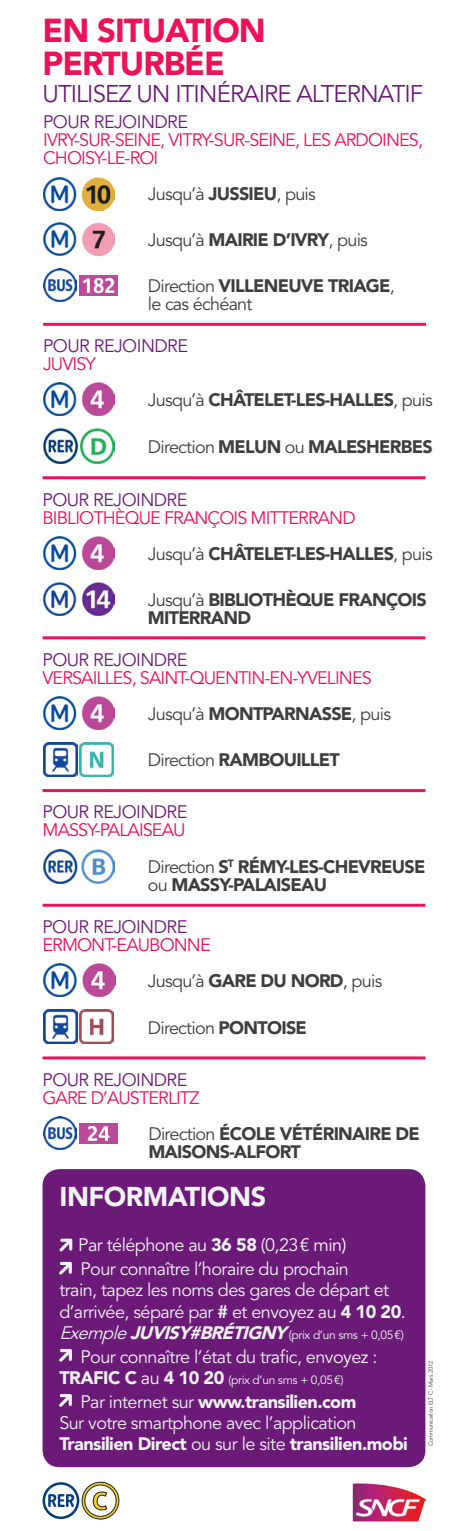
<style>
.page{position:relative;width:468px;height:1531px;background:#fff}
.page>*{position:absolute;margin:0;border:0;box-sizing:border-box;transform-origin:0 0}
.t1{font:900 33px/33px "Avenir LT Std";letter-spacing:-.03em;color:#ee1059}
.t2{font:900 27px "Avenir LT Std";letter-spacing:-.02em;color:#f2f3f4}
.t3{font:24px "Avenir LT Std";letter-spacing:-.04em;color:#6b1a78}
.t4{font:900 18px/18px "Avenir LT Std";letter-spacing:-.04em;color:#3e3e3f}
.t5{font:18px/21px "Avenir LT Std";letter-spacing:-.03em;color:#f2f3f4}
.t6{font:18px/18px "Avenir LT Std";letter-spacing:-.05em;color:#ee1059}
.t7{font:18px "Avenir LT Std";letter-spacing:-.04em;color:#3e3e3f}
.t8{font:18px "Avenir LT Std";letter-spacing:-.03em;color:#6b1a78}
.t9{font:900 18px "Avenir LT Std";letter-spacing:-.03em;color:#f2f3f4}
.t10{font:12px "Avenir LT Std";letter-spacing:-.03em;color:#f2f3f4}
.t11{font:6px "Avenir LT Std";letter-spacing:-.04em;color:#3e3e3f}
.s1{font-weight:900}
.s2{font-weight:400}
.s3{color:#fff}
.s4{font-style:italic;font-size:18px}
.s5{font-weight:900;font-style:italic;font-size:18px}
.s6{font-weight:900;font-size:18px}
.s7{font-size:18px}
</style>
<div class="page">
<div style="left:43px;top:1169px;width:382px;height:298px;background:#6b1a78;border-radius:17px"></div>
<svg style="left:60px;top:1238px;width:12px;height:13px"></svg>
<svg style="left:59px;top:1262px;width:13px;height:12px"></svg>
<svg style="left:59px;top:1349px;width:13px;height:12px"></svg>
<svg style="left:59px;top:1394px;width:13px;height:13px"></svg>
<hr style="left:43px;top:323px;width:383px;height:3px;background:#ee1059">
<svg style="left:43px;top:1482px;width:76px;height:37px"></svg>
<img style="left:352px;top:1483px;width:73px;height:39px">
<img style="left:43px;top:177px;width:72px;height:33px">
<img style="left:43px;top:223px;width:71px;height:33px">
<img style="left:43px;top:269px;width:33px;height:33px">
<img style="left:79px;top:275px;width:38px;height:20px">
<img style="left:43px;top:383px;width:72px;height:33px">
<img style="left:43px;top:429px;width:71px;height:34px">
<hr style="left:43px;top:476px;width:382px;height:3px;background:#ee1059">
<img style="left:43px;top:536px;width:72px;height:33px">
<img style="left:43px;top:582px;width:71px;height:33px">
<hr style="left:43px;top:636px;width:382px;height:3px;background:#ee1059">
<img style="left:43px;top:696px;width:72px;height:33px">
<img style="left:79px;top:742px;width:34px;height:34px">
<img style="left:43px;top:742px;width:34px;height:34px">
<hr style="left:43px;top:789px;width:382px;height:3px;background:#ee1059">
<img style="left:44px;top:849px;width:71px;height:34px">
<hr style="left:43px;top:904px;width:382px;height:3px;background:#ee1059">
<img style="left:44px;top:964px;width:71px;height:33px">
<img style="left:80px;top:1010px;width:34px;height:34px">
<img style="left:44px;top:1010px;width:34px;height:34px">
<hr style="left:43px;top:1056px;width:382px;height:3px;background:#ee1059">
<img style="left:44px;top:1116px;width:33px;height:33px">
<img style="left:80px;top:1123px;width:38px;height:20px">
<p class="t1" style="left:43px;top:14px;width:225px">EN SITUATION<br>PERTURBÉE</p>
<p class="t3" style="left:43px;top:80px;width:382px">UTILISEZ UN ITINÉRAIRE ALTERNATIF</p>
<p class="t8" style="left:43px;top:112px;width:146px">POUR REJOINDRE</p>
<p class="t6" style="left:43px;top:132px;width:381px">IVRY-SUR-SEINE, VITRY-SUR-SEINE, LES ARDOINES,<br>CHOISY-LE-ROI</p>
<p class="t7" style="left:148px;top:184px;width:169px">Jusqu’à <span class="s1">JUSSIEU</span>, puis</p>
<p class="t7" style="left:148px;top:230px;width:221px">Jusqu’à <span class="s1">MAIRIE D’IVRY</span>, puis</p>
<p class="t4" style="left:148px;top:277px;width:248px"><span class="s2">Direction</span> VILLENEUVE TRIAGE<span class="s2">,</span></p>
<p class="t7" style="left:148px;top:293px;width:106px">le cas échéant</p>
<p class="t8" style="left:43px;top:336px;width:146px">POUR REJOINDRE</p>
<p class="t6" style="left:43px;top:355px;width:54px">JUVISY</p>
<p class="t4" style="left:148px;top:391px;width:286px"><span class="s2">Jusqu’à</span> CHÂTELET-LES-HALLES<span class="s2">, puis</span></p>
<p class="t4" style="left:148px;top:438px;width:286px"><span class="s2">Direction</span> MELUN <span class="s2">ou</span> MALESHERBES</p>
<p class="t8" style="left:43px;top:489px;width:146px">POUR REJOINDRE</p>
<p class="t6" style="left:43px;top:509px;width:314px">BIBLIOTHÈQUE FRANÇOIS MITTERRAND</p>
<p class="t4" style="left:148px;top:544px;width:286px"><span class="s2">Jusqu’à</span> CHÂTELET-LES-HALLES<span class="s2">, puis</span></p>
<p class="t4" style="left:148px;top:590px;width:280px"><span class="s2">Jusqu’à</span> BIBLIOTHÈQUE FRANÇOIS<br>MITERRAND</p>
<p class="t8" style="left:43px;top:649px;width:146px">POUR REJOINDRE</p>
<p class="t6" style="left:43px;top:669px;width:331px">VERSAILLES, SAINT-QUENTIN-EN-YVELINES</p>
<p class="t7" style="left:148px;top:703px;width:245px">Jusqu’à <span class="s1">MONTPARNASSE</span>, puis</p>
<p class="t4" style="left:148px;top:751px;width:193px"><span class="s2">Direction</span> RAMBOUILLET</p>
<p class="t8" style="left:43px;top:802px;width:146px">POUR REJOINDRE</p>
<p class="t6" style="left:43px;top:822px;width:144px">MASSY-PALAISEAU</p>
<p class="t4" style="left:148px;top:857px;width:279px"><span class="s2">Direction</span> S<sup>T</sup> RÉMY-LES-CHEVREUSE</p>
<p class="t4" style="left:148px;top:875px;width:181px"><span class="s2">ou</span> MASSY-PALAISEAU</p>
<p class="t8" style="left:42px;top:916px;width:146px">POUR REJOINDRE</p>
<p class="t6" style="left:42px;top:936px;width:170px">ERMONT-EAUBONNE</p>
<p class="t7" style="left:148px;top:970px;width:236px">Jusqu’à <span class="s1">GARE DU NORD</span>, puis</p>
<p class="t7" style="left:148px;top:1017px;width:161px">Direction <span class="s1">PONTOISE</span></p>
<p class="t8" style="left:43px;top:1069px;width:146px">POUR REJOINDRE</p>
<p class="t6" style="left:43px;top:1089px;width:158px">GARE D’AUSTERLITZ</p>
<p class="t4" style="left:148px;top:1124px;width:273px"><span class="s2">Direction</span> ÉCOLE VÉTÉRINAIRE DE<br>MAISONS-ALFORT</p>
<p class="t2" style="left:60px;top:1180px;width:208px">INFORMATIONS</p>
<p class="t5" style="left:78px;top:1235px;width:269px">Par téléphone au <span class="s1">36 58</span> (0,23€ <span class="s3">min)</span></p>
<p class="t5" style="left:59px;top:1259px;width:348px;text-indent:21px">Pour connaître l’horaire du prochain<br>train, tapez les noms des gares de départ et d’arrivée, séparé par <span class="s1">#</span> et envoyez au <span class="s1">4 10 20</span>.</p>
<p class="t10" style="left:59px;top:1327px;width:346px"><span class="s4">Exemple</span><span class="s5">JUVISY#BRÉTIGNY</span>( p r i x d ’ u n s m s + 0 , 0 5 € )</p>
<p class="t5" style="left:80px;top:1346px;width:298px">Pour connaître l’état du trafic, envoyez :</p>
<p class="t10" style="left:59px;top:1372px;width:285px"><span class="s6">TRAFIC C</span> <span class="s7">au</span> <span class="s6">4 10 20</span> (prix d’un sms + 0,05€)</p>
<p class="t9" style="left:80px;top:1390px;width:277px"><span class="s2">Par internet sur</span> www.transilien.com</p>
<p class="t5" style="left:59px;top:1412px;width:299px">Sur votre smartphone avec l’application</p>
<p class="t9" style="left:59px;top:1432px;width:350px">Transilien Direct <span class="s2">ou sur le site</span> transilien.mobi</p>
<p class="t11" style="left:427px;top:1446px;width:87px;rotate:-90deg">Communication ELT C - Mars 2012</p>
</div>
